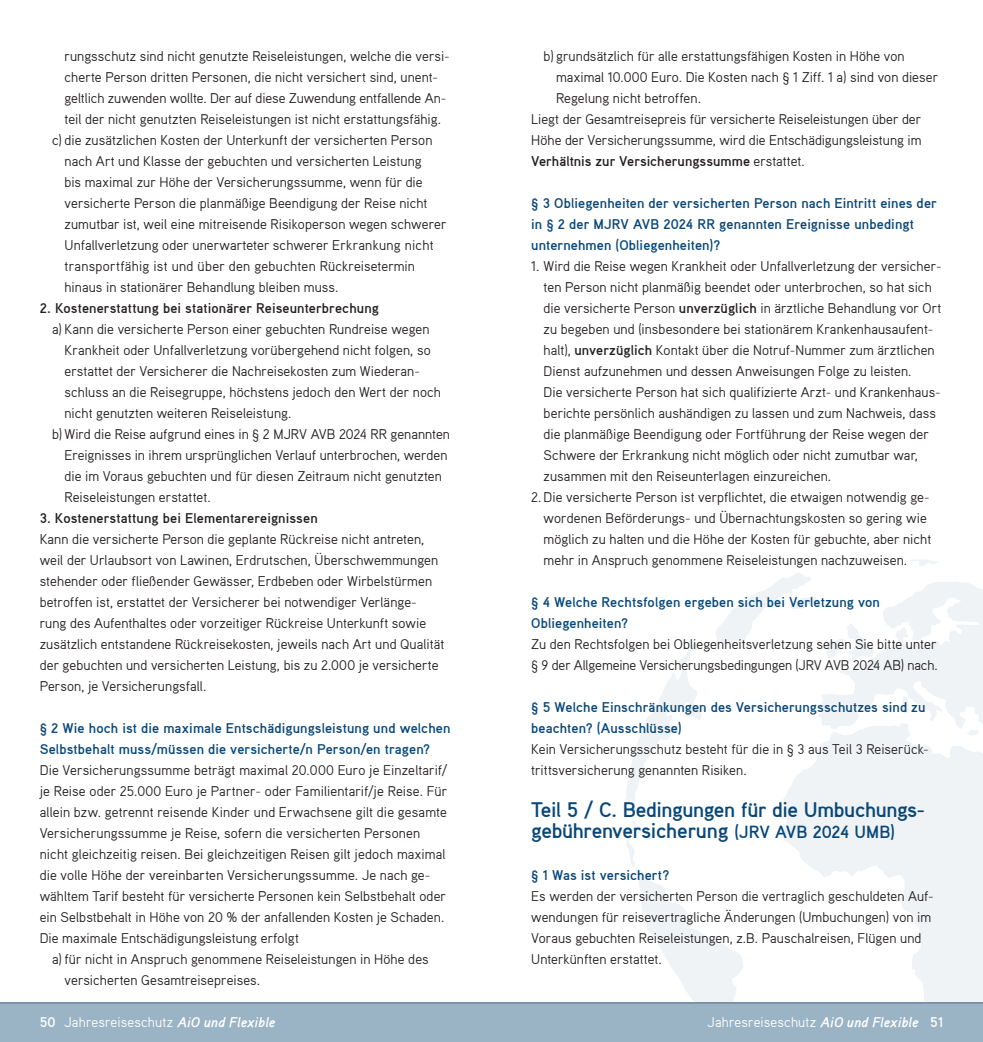
<style>
.page{position:relative;width:983px;height:1042px;background:#fff}
.page>*{position:absolute;margin:0;border:0;box-sizing:border-box;transform-origin:0 0}
.t1{font:700 21px/21px "Aaux";letter-spacing:-.02em;color:#084778}
.t2{font:14px/21px "Aaux";letter-spacing:.005em;color:#231f20}
.t3{font:700 14px/21px "Aaux";letter-spacing:.01em;color:#084778}
.t4{font:700 14px "Aaux";letter-spacing:.005em;color:#231f20}
.t5{font:14px "Aaux";letter-spacing:.015em;color:#fff}
.t6{font:700 14px "Aaux";color:#fff}
.s1{font-weight:400}
.s2{font-weight:700}
.s3{font-size:17.5px}
.s4{font-weight:700;font-style:italic}
</style>
<div class="page">
<svg style="left:783px;top:582px;width:199px;height:420px;fill:#eff3f6"></svg>
<svg style="left:626px;top:821px;width:117px;height:181px"></svg>
<svg style="left:626px;top:643px;width:75px;height:168px"></svg>
<svg style="left:716px;top:573px;width:158px;height:89px"></svg>
<svg style="left:910px;top:560px;width:27px;height:6px"></svg>
<div style="left:0;top:1002px;width:982px;height:40px;background:#9ab4c5"></div>
<hr style="left:0;top:1002px;width:982px;height:1px;background:#698299">
<p class="t2" style="left:64px;top:45px;width:386px">rungsschutz sind nicht genutzte Reiseleistungen, welche die versi-</p>
<p class="t2" style="left:64px;top:66px;width:375px">cherte Person dritten Personen, die nicht versichert sind, unent-</p>
<p class="t2" style="left:64px;top:87px;width:383px">geltlich zuwenden wollte. Der auf diese Zuwendung entfallende An-</p>
<p class="t2" style="left:64px;top:108px;width:378px">teil der nicht genutzten Reiseleistungen ist nicht erstattungsfähig.</p>
<p class="t2" style="left:52px;top:129px;width:382px">c) die zusätzlichen Kosten der Unterkunft der versicherten Person</p>
<p class="t2" style="left:64px;top:150px;width:358px">nach Art und Klasse der gebuchten und versicherten Leistung</p>
<p class="t2" style="left:64px;top:171px;width:359px">bis maximal zur Höhe der Versicherungssumme, wenn für die</p>
<p class="t2" style="left:64px;top:192px;width:364px">versicherte Person die planmäßige Beendigung der Reise nicht</p>
<p class="t2" style="left:64px;top:213px;width:383px">zumutbar ist, weil eine mitreisende Risikoperson wegen schwerer</p>
<p class="t2" style="left:64px;top:234px;width:370px">Unfallverletzung oder unerwarteter schwerer Erkrankung nicht</p>
<p class="t2" style="left:64px;top:255px;width:352px">transportfähig ist und über den gebuchten Rückreisetermin</p>
<p class="t2" style="left:64px;top:276px;width:275px">hinaus in stationärer Behandlung bleiben muss.</p>
<p class="t4" style="left:40px;top:299px;width:341px">2. Kostenerstattung bei stationärer Reiseunterbrechung</p>
<p class="t2" style="left:52px;top:318px;width:379px">a) Kann die versicherte Person einer gebuchten Rundreise wegen</p>
<p class="t2" style="left:64px;top:339px;width:367px">Krankheit oder Unfallverletzung vorübergehend nicht folgen, so</p>
<p class="t2" style="left:64px;top:360px;width:357px">erstattet der Versicherer die Nachreisekosten zum Wiederan-</p>
<p class="t2" style="left:64px;top:381px;width:378px">schluss an die Reisegruppe, höchstens jedoch den Wert der noch</p>
<p class="t2" style="left:64px;top:402px;width:228px">nicht genutzten weiteren Reiseleistung.</p>
<p class="t2" style="left:52px;top:423px;width:399px">b) Wird die Reise aufgrund eines in § 2 MJRV AVB 2024 RR genannten</p>
<p class="t2" style="left:64px;top:444px;width:384px">Ereignisses in ihrem ursprünglichen Verlauf unterbrochen, werden</p>
<p class="t2" style="left:64px;top:465px;width:379px">die im Voraus gebuchten und für diesen Zeitraum nicht genutzten</p>
<p class="t2" style="left:64px;top:486px;width:148px">Reiseleistungen erstattet.</p>
<p class="t4" style="left:40px;top:509px;width:279px">3. Kostenerstattung bei Elementarereignissen</p>
<p class="t2" style="left:40px;top:528px;width:406px">Kann die versicherte Person die geplante Rückreise nicht antreten, weil der Urlaubsort von Lawinen, Erdrutschen, Überschwemmungen stehender oder fließender Gewässer, Erdbeben oder Wirbelstürmen betroffen ist, erstattet der Versicherer bei notwendiger Verlänge&shy;rung des Aufenthaltes oder vorzeitiger Rückreise Unterkunft sowie zusätzlich entstandene Rückreisekosten, jeweils nach Art und Qualität der gebuchten und versicherten Leistung, bis zu 2.000 je versicherte Person, je Versicherungsfall.</p>
<p class="t3" style="left:40px;top:717px;width:412px">§ 2 Wie hoch ist die maximale Entschädigungsleistung und welchen<br>Selbstbehalt muss/müssen die versicherte/n Person/en tragen?</p>
<p class="t2" style="left:40px;top:759px;width:409px">Die Versicherungssumme beträgt maximal 20.000 Euro je Einzeltarif/ je Reise oder 25.000 Euro je Partner- oder Familientarif/je Reise. Für allein bzw. getrennt reisende Kinder und Erwachsene gilt die gesamte Versicherungssumme je Reise, sofern die versicherten Personen nicht gleichzeitig reisen. Bei gleichzeitigen Reisen gilt jedoch maximal die volle Höhe der vereinbarten Versicherungssumme. Je nach ge&shy;wähltem Tarif besteht für versicherte Personen kein Selbstbehalt oder ein Selbstbehalt in Höhe von 20 % der anfallenden Kosten je Schaden.<br>Die maximale Entschädigungsleistung erfolgt</p>
<p class="t2" style="left:64px;top:948px;width:365px;text-indent:-12px">a) für nicht in Anspruch genommene Reiseleistungen in Höhe des versicherten Gesamtreisepreises.</p>
<p class="t2" style="left:543px;top:45px;width:362px">b) grundsätzlich für alle erstattungsfähigen Kosten in Höhe von</p>
<p class="t2" style="left:556px;top:66px;width:383px">maximal 10.000 Euro. Die Kosten nach § 1 Ziff. 1 a) sind von dieser</p>
<p class="t2" style="left:556px;top:87px;width:146px">Regelung nicht betroffen.</p>
<p class="t2" style="left:531px;top:108px;width:391px">Liegt der Gesamtreisepreis für versicherte Reiseleistungen über der</p>
<p class="t2" style="left:531px;top:129px;width:391px">Höhe der Versicherungssumme, wird die Entschädigungsleistung im</p>
<p class="t4" style="left:531px;top:152px;width:275px">Verhältnis zur Versicherungssumme <span class="s1">erstattet.</span></p>
<p class="t3" style="left:531px;top:192px;width:407px">§ 3 Obliegenheiten der versicherten Person nach Eintritt eines der in § 2 der MJRV AVB 2024 RR genannten Ereignisse unbedingt unternehmen (Obliegenheiten)?</p>
<p class="t2" style="left:543px;top:255px;width:399px;text-indent:-12px">1. Wird die Reise wegen Krankheit oder Unfallverletzung der versicher&shy;ten Person nicht planmäßig beendet oder unterbrochen, so hat sich die versicherte Person <span class="s2">unverzüglich</span> in ärztliche Behandlung vor Ort zu begeben und (insbesondere bei stationärem Krankenhausaufent&shy;halt), <span class="s2">unverzüglich</span> Kontakt über die Notruf-Nummer zum ärztlichen Dienst aufzunehmen und dessen Anweisungen Folge zu leisten.<br>Die versicherte Person hat sich qualifizierte Arzt- und Krankenhaus&shy;berichte persönlich aushändigen zu lassen und zum Nachweis, dass die planmäßige Beendigung oder Fortführung der Reise wegen der Schwere der Erkrankung nicht möglich oder nicht zumutbar war, zusammen mit den Reiseunterlagen einzureichen.</p>
<p class="t2" style="left:543px;top:486px;width:389px;text-indent:-12px">2. Die versicherte Person ist verpflichtet, die etwaigen notwendig ge&shy;wordenen Beförderungs- und Übernachtungskosten so gering wie möglich zu halten und die Höhe der Kosten für gebuchte, aber nicht mehr in Anspruch genommene Reiseleistungen nachzuweisen.</p>
<p class="t3" style="left:531px;top:591px;width:350px">§ 4 Welche Rechtsfolgen ergeben sich bei Verletzung von<br>Obliegenheiten?</p>
<p class="t2" style="left:531px;top:633px;width:408px">Zu den Rechtsfolgen bei Obliegenheitsverletzung sehen Sie bitte unter § 9 der Allgemeine Versicherungsbedingungen (JRV AVB 2024 AB) nach.</p>
<p class="t3" style="left:531px;top:696px;width:395px">§ 5 Welche Einschränkungen des Versicherungsschutzes sind zu beachten? (Ausschlüsse)</p>
<p class="t2" style="left:531px;top:738px;width:399px">Kein Versicherungsschutz besteht für die in § 3 aus Teil 3 Reiserück&shy;trittsversicherung genannten Risiken.</p>
<h1 class="t1" style="left:531px;top:798px;width:395px">Teil 5 / C. Bedingungen für die Umbuchungs&shy;gebührenversicherung <span class="s3">(JRV AVB 2024 UMB)</span></h1>
<p class="t3" style="left:531px;top:864px;width:140px">§ 1 Was ist versichert?</p>
<p class="t2" style="left:531px;top:885px;width:404px">Es werden der versicherten Person die vertraglich geschuldeten Auf&shy;wendungen für reisevertragliche Änderungen (Umbuchungen) von im Voraus gebuchten Reiseleistungen, z.B. Pauschalreisen, Flügen und Unterkünften erstattet.</p>
<p class="t5" style="left:64px;top:1013px;width:212px">Jahresreiseschutz <span class="s4">AiO und Flexible</span></p>
<p class="t5" style="left:707px;top:1013px;width:212px">Jahresreiseschutz <span class="s4">AiO und Flexible</span></p>
<p class="t6" style="left:40px;top:1012px;width:17px">50</p>
<p class="t6" style="left:929px;top:1012px;width:15px">51</p>
</div>
